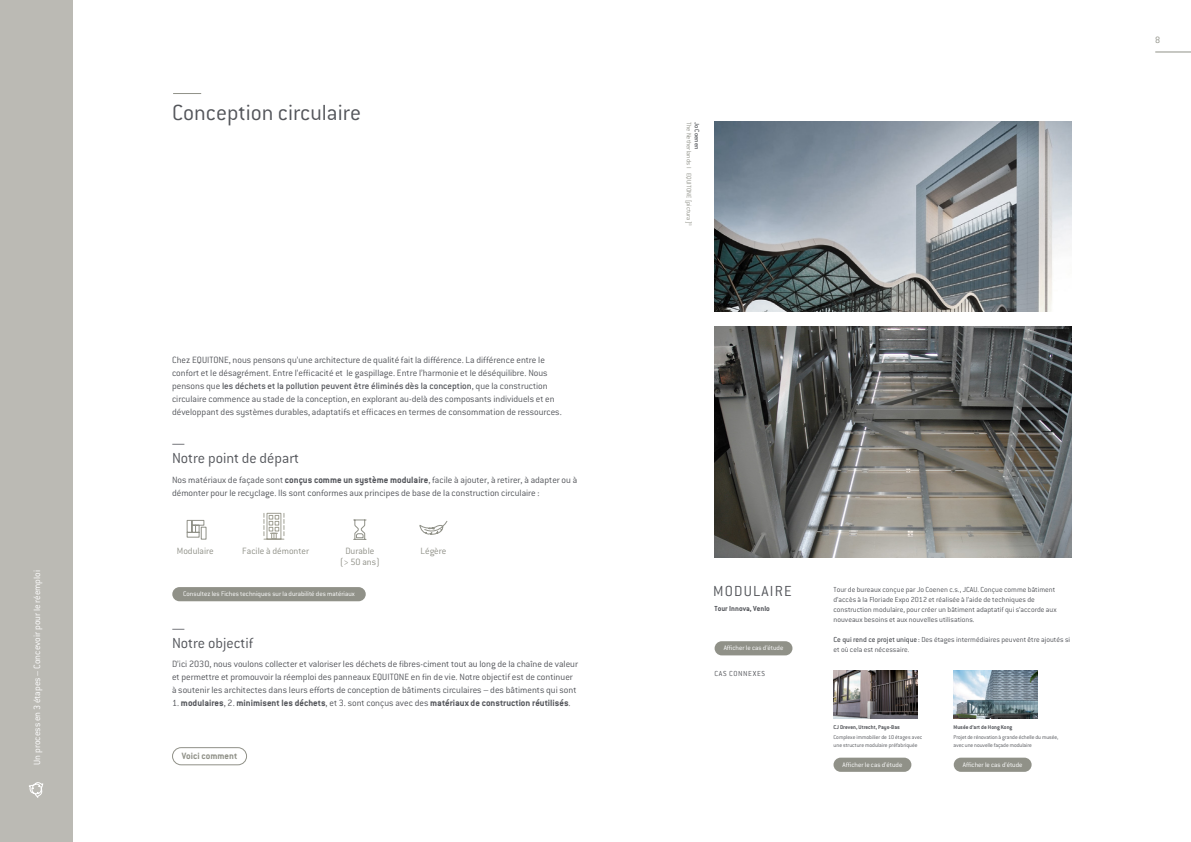
<style>
.page{position:relative;width:1191px;height:842px;background:#fff}
.page>*{position:absolute;margin:0;border:0;box-sizing:border-box;transform-origin:0 0}
.t1{font:300 24px "ITC Conduit LTCE";color:#54565b}
.t2{font:300 16px/15px "ITC Conduit LTCE";color:#54565b}
.t3{font:300 16px "ITC Conduit LTCE";letter-spacing:.075em;color:#54565b}
.t4{font:300 10px/13px "ITC Conduit LTCE";color:#54565b}
.t5{font:700 10px "ITC Conduit LTCE";color:#54565b}
.t6{font:300 10px/11px "ITC Conduit LTCE";color:#909188;text-align:center}
.t7{font:300 10px "ITC Conduit LTCE";color:#fff}
.t8{font:700 10px "ITC Conduit LTCE";color:#909188}
.t9{font:300 8px/10px "ITC Conduit LTCE";color:#54565b}
.t10{font:700 8px "ITC Conduit LTCE";color:#54565b}
.t11{font:300 8px "ITC Conduit LTCE";letter-spacing:.075em;color:#54565b}
.t12{font:300 7.3px "ITC Conduit LTCE";color:#fff}
.t13{font:300 7px "ITC Conduit LTCE";color:#909188}
.t14{font:500 7px "ITC Conduit LTCE";color:#54565b}
.t15{font:300 6px/8px "ITC Conduit LTCE";letter-spacing:-.01em;color:#54565b}
.t16{font:700 6px "ITC Conduit LTCE";color:#54565b}
.t17{font:300 4.1px "ITC Conduit LTCE";color:#909188}
.s1{font-weight:500}
.s2{font-weight:700}
.s3{font-weight:300}
</style>
<div class="page">
<div style="left:0;top:0;width:72px;height:842px;background:#bbbab4"></div>
<img style="left:714px;top:122px;width:357px;height:190px">
<img style="left:714px;top:326px;width:357px;height:232px">
<svg style="left:353px;top:519px;width:14px;height:21px"></svg>
<svg style="left:186px;top:520px;width:21px;height:20px"></svg>
<svg style="left:263px;top:513px;width:22px;height:27px"></svg>
<svg style="left:419px;top:521px;width:29px;height:14px"></svg>
<img style="left:833px;top:671px;width:84px;height:47px">
<img style="left:953px;top:671px;width:84px;height:47px">
<svg style="left:173px;top:93px;width:28px;height:1px"></svg>
<div style="left:714px;top:641px;width:78px;height:14px;background:#909188;border-radius:7px"></div>
<div style="left:172px;top:747px;width:75px;height:18px;border:1px solid #909188;border-radius:9px"></div>
<div style="left:833px;top:758px;width:78px;height:14px;background:#909188;border-radius:7px"></div>
<div style="left:953px;top:758px;width:78px;height:14px;background:#909188;border-radius:7px"></div>
<div style="left:172px;top:587px;width:194px;height:14px;background:#909188;border-radius:7px"></div>
<hr style="left:1155px;top:52px;width:36px;height:1px;background:#909188">
<svg style="left:29px;top:782px;width:15px;height:16px"></svg>
<p class="t7" style="left:31px;top:765px;width:196px;rotate:-90deg">Un process en 3 étapes – Concevoir pour le réemploi</p>
<h1 class="t1" style="left:172px;top:100px;width:190px">Conception circulaire</h1>
<p class="t4" style="left:172px;top:354px;width:391px">Chez EQUITONE, nous pensons qu’une architecture de qualité fait la différence. La différence entre le confort et le désagrément. Entre l’efficacité et le gaspillage. Entre l’harmonie et le déséquilibre. Nous pensons que <span class="s1">les déchets et la pollution peuvent être éliminés dès la conception</span>, que la construction circulaire commence au stade de la conception, en explorant au-delà des composants individuels et en développant des systèmes durables, adaptatifs et efficaces en termes de consommation de ressources.</p>
<h2 class="t2" style="left:172px;top:435px;width:129px">—<br>Notre point de départ</h2>
<p class="t4" style="left:172px;top:473px;width:407px">Nos matériaux de façade sont <span class="s2">conçus comme un système modulaire</span>, facile à ajouter, à retirer, à adapter ou à démonter pour le recyclage. Ils sont conformes aux principes de base de la construction circulaire :</p>
<p class="t6" style="left:242px;top:545px;width:68px">Facile à démonter</p>
<p class="t6" style="left:177px;top:545px;width:38px">Modulaire</p>
<p class="t6" style="left:340px;top:545px;width:41px">Durable (&gt; 50 ans)</p>
<p class="t12" style="left:183px;top:590px;width:173px">Consultez les Fiches techniques sur la durabilité des matériaux</p>
<h2 class="t2" style="left:172px;top:621px;width:83px">—<br>Notre objectif</h2>
<p class="t6" style="left:420px;top:546px;width:27px">Légère</p>
<p class="t4" style="left:172px;top:658px;width:407px">D’ici 2030, nous voulons collecter et valoriser les déchets de fibres-ciment tout au long de la chaîne de valeur et permettre et promouvoir la réemploi des panneaux EQUITONE en fin de vie. Notre objectif est de continuer à soutenir les architectes dans leurs efforts de conception de bâtiments circulaires – des bâtiments qui sont</p>
<p class="t5" style="left:172px;top:697px;width:400px"><span class="s3">1.</span> modulaires<span class="s3">, 2.</span> minimisent les déchets<span class="s3">, et 3. sont conçus avec des</span> matériaux de construction réutilisés<span class="s3">.</span></p>
<p class="t8" style="left:182px;top:750px;width:57px">Voici comment</p>
<p class="t13" style="left:693px;top:122px;width:103px;rotate:90deg">The Netherlands I EQUITONE [pictura]</p>
<p class="t14" style="left:701px;top:122px;width:29px;rotate:90deg">Jo Coenen</p>
<p class="t17" style="left:692px;top:223px;width:4px;rotate:90deg">©</p>
<p class="t6" style="left:1155px;top:34px;width:7px">8</p>
<h2 class="t3" style="left:713px;top:582px;width:80px">MODULAIRE</h2>
<p class="t10" style="left:714px;top:604px;width:57px">Tour Innova, Venlo</p>
<p class="t12" style="left:723px;top:644px;width:61px">Afficher le cas d’étude</p>
<p class="t11" style="left:714px;top:669px;width:52px">CAS CONNEXES</p>
<p class="t9" style="left:833px;top:584px;width:225px">Tour de bureaux conçue par Jo Coenen c.s., JCAU. Conçue comme bâtiment d’accès à la Floriade Expo 2012 et réalisée à l’aide de techniques de construction modulaire, pour créer un bâtiment adaptatif qui s’accorde aux nouveaux besoins et aux nouvelles utilisations.</p>
<p class="t9" style="left:833px;top:634px;width:238px"><span class="s1">Ce qui rend ce projet unique :</span> Des étages intermédiaires peuvent être ajoutés si et où cela est nécessaire.</p>
<p class="t16" style="left:833px;top:724px;width:68px">CJ Dreven, Utrecht, Pays-Bas</p>
<p class="t15" style="left:833px;top:733px;width:90px">Complexe immobilier de 10 étages avec une structure modulaire préfabriquée</p>
<p class="t16" style="left:953px;top:724px;width:60px">Musée d’art de Hong Kong</p>
<p class="t15" style="left:953px;top:733px;width:106px">Projet de rénovation à grande échelle du musée, avec une nouvelle façade modulaire</p>
<p class="t12" style="left:842px;top:760px;width:61px">Afficher le cas d’étude</p>
<p class="t12" style="left:962px;top:760px;width:61px">Afficher le cas d’étude</p>
</div>
